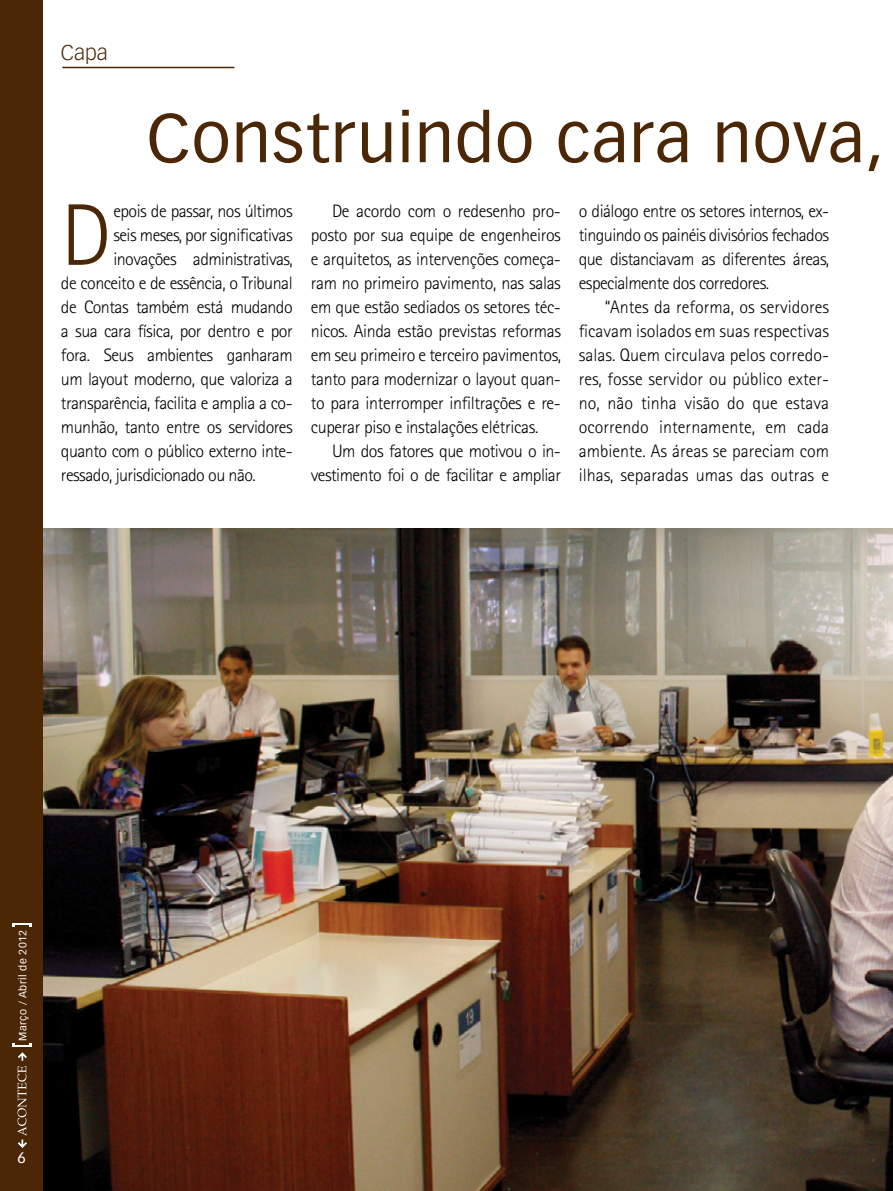
<style>
.page{position:relative;width:893px;height:1191px;background:#fff}
.page>*{position:absolute;margin:0;border:0;box-sizing:border-box;transform-origin:0 0}
.t1{font:300 87.6px "Rotis Sans Serif";color:#4b2706}
.t2{font:67.5px "Vectora LT";letter-spacing:.02em;color:#4b2706}
.t3{font:300 21px "Vectora LT";color:#4b2706}
.t4{font:300 18px/24px "Rotis Sans Serif";letter-spacing:-.03em;color:#000;text-align:justify}
.t5{font:15px "Vectora LT";color:#fff}
.t6{font:10.5px "Vectora LT";letter-spacing:.04em;color:#fff}
</style>
<div class="page">
<img style="left:43px;top:529px;width:850px;height:662px">
<hr style="left:62px;top:67px;width:172px;height:1px;background:#4b2706">
<div style="left:0;top:0;width:43px;height:1191px;background:#4b2706"></div>
<svg style="left:12px;top:1043px;width:19px;height:105px"></svg>
<svg style="left:13px;top:923px;width:18px;height:4px"></svg>
<p class="t3" style="left:61px;top:40px;width:48px">Capa</p>
<h2 class="t2" style="left:147px;top:99px;width:739px">Construindo cara nova,</h2>
<h1 class="t1" style="left:61px;top:185px;width:52px">D</h1>
<p class="t4" style="left:113px;top:199px;width:181px">epois de passar, nos últimos</p>
<p class="t4" style="left:113px;top:223px;width:181px">seis meses, por significativas</p>
<p class="t4" style="left:113px;top:247px;width:181px">inovações administrativas,</p>
<p class="t4" style="left:61px;top:271px;width:233px">de conceito e de essência, o Tribunal</p>
<p class="t4" style="left:61px;top:295px;width:233px">de Contas também está mudando</p>
<p class="t4" style="left:61px;top:319px;width:233px">a sua cara física, por dentro e por</p>
<p class="t4" style="left:61px;top:343px;width:233px">fora. Seus ambientes ganharam</p>
<p class="t4" style="left:61px;top:367px;width:233px">um layout moderno, que valoriza a</p>
<p class="t4" style="left:61px;top:391px;width:233px">transparência, facilita e amplia a co-</p>
<p class="t4" style="left:61px;top:415px;width:233px">munhão, tanto entre os servidores</p>
<p class="t4" style="left:61px;top:439px;width:233px">quanto com o público externo inte-</p>
<p class="t4" style="left:61px;top:463px;width:197px">ressado, jurisdicionado ou não.</p>
<p class="t4" style="left:311px;top:199px;width:252px;text-indent:21px">De acordo com o redesenho pro&shy;posto por sua equipe de engenheiros e arquitetos, as intervenções começa&shy;ram no primeiro pavimento, nas salas em que estão sediados os setores téc&shy;nicos. Ainda estão previstas reformas em seu primeiro e terceiro pavimentos, tanto para modernizar o layout quan&shy;to para interromper infiltrações e re&shy;cuperar piso e instalações elétricas.</p>
<p class="t4" style="left:311px;top:439px;width:252px;text-align:right">Um dos fatores que motivou o in&shy;vestimento foi o de facilitar e ampliar</p>
<p class="t4" style="left:579px;top:199px;width:252px">o diálogo entre os setores internos, ex&shy;tinguindo os painéis divisórios fechados que distanciavam as diferentes áreas, especialmente dos corredores.</p>
<p class="t4" style="left:579px;top:295px;width:252px;text-indent:26px">“Antes da reforma, os servidores ficavam isolados em suas respectivas salas. Quem circulava pelos corredo&shy;res, fosse servidor ou público exter&shy;no, não tinha visão do que estava ocorrendo internamente, em cada ambiente. As áreas se pareciam com ilhas, separadas umas das outras e</p>
<p class="t6" style="left:17px;top:1041px;width:112px;rotate:-90deg">Março / Abril de 2012</p>
<p class="t5" style="left:18px;top:1149px;width:10px">6</p>
</div>
